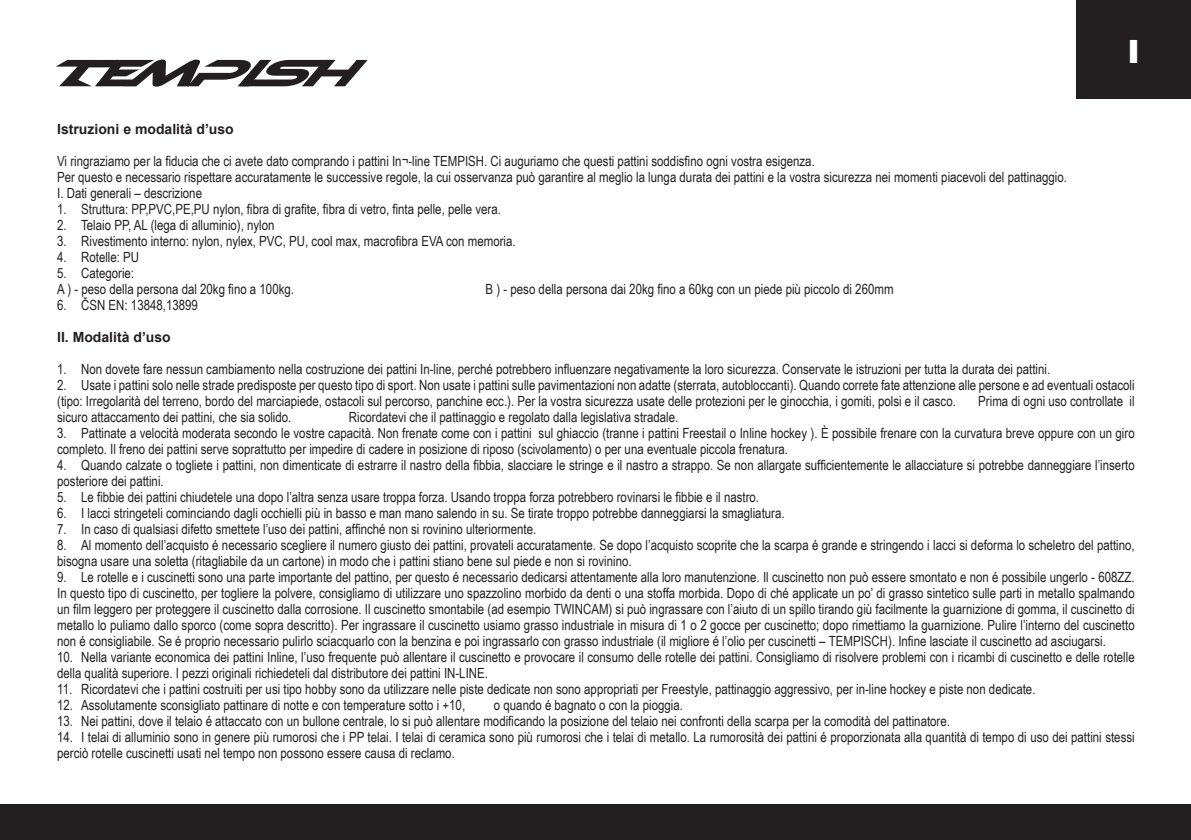
<style>
.page{position:relative;width:1191px;height:840px;background:#fff}
.page>*{position:absolute;margin:0;border:0;box-sizing:border-box;transform-origin:0 0}
.t1{font:900 32px "Arial";color:#fff}
.t2{font:14px/16px "Arial Narrow";color:#231f20}
.t3{font:700 14px "Arial";color:#231f20}
</style>
<div class="page">
<div style="left:1076px;top:0;width:115px;height:98px;background:#231f20"></div>
<div style="left:0;top:804px;width:1191px;height:35px;background:#231f20"></div>
<svg style="left:56px;top:60px;width:312px;height:27px"></svg>
<h1 class="t1" style="left:1127px;top:28px;width:14px">I</h1>
<p class="t3" style="left:57px;top:119px;width:178px">Istruzioni e modalità d’uso</p>
<p class="t2" style="left:57px;top:152px;width:1011px">Vi ringraziamo per la fiducia che ci avete dato comprando i pattini In¬-line TEMPISH. Ci auguriamo che questi pattini soddisfino ogni vostra esigenza.<br>Per questo e necessario rispettare accuratamente le successive regole, la cui osservanza può garantire al meglio la lunga durata dei pattini e la vostra sicurezza nei momenti piacevoli del pattinaggio.<br>I. Dati generali – descrizione</p>
<p class="t2" style="left:57px;top:200px;width:445px">1. Struttura: PP,PVC,PE,PU nylon, fibra di grafite, fibra di vetro, finta pelle, pelle vera.</p>
<p class="t2" style="left:57px;top:216px;width:219px">2. Telaio PP, AL (lega di alluminio), nylon</p>
<p class="t2" style="left:57px;top:232px;width:460px">3. Rivestimento interno: nylon, nylex, PVC, PU, cool max, macrofibra EVA con memoria.</p>
<p class="t2" style="left:57px;top:248px;width:84px">4. Rotelle: PU</p>
<p class="t2" style="left:57px;top:264px;width:238px">5. Categorie:<br>A ) - peso della persona dal 20kg fino a 100kg.</p>
<p class="t2" style="left:485px;top:280px;width:409px">B ) - peso della persona dai 20kg fino a 60kg con un piede più piccolo di 260mm</p>
<p class="t2" style="left:57px;top:296px;width:142px">6. ČSN EN: 13848,13899</p>
<p class="t3" style="left:57px;top:327px;width:115px">II. Modalità d’uso</p>
<p class="t2" style="left:57px;top:360px;width:994px">1. Non dovete fare nessun cambiamento nella costruzione dei pattini In-line, perché potrebbero influenzare negativamente la loro sicurezza. Conservate le istruzioni per tutta la durata dei pattini.</p>
<p class="t2" style="left:57px;top:376px;width:1079px">2. Usate i pattini solo nelle strade predisposte per questo tipo di sport. Non usate i pattini sulle pavimentazioni non adatte (sterrata, autobloccanti). Quando correte fate attenzione alle persone e ad eventuali ostacoli (tipo: Irregolarità del terreno, bordo del marciapiede, ostacoli sul percorso, panchine ecc.). Per la vostra sicurezza usate delle protezioni per le ginocchia, i gomiti, polsi e il casco.</p>
<p class="t2" style="left:978px;top:392px;width:158px">Prima di ogni uso controllate il</p>
<p class="t2" style="left:57px;top:408px;width:236px">sicuro attaccamento dei pattini, che sia solido.</p>
<p class="t2" style="left:349px;top:408px;width:331px">Ricordatevi che il pattinaggio e regolato dalla legislativa stradale.</p>
<p class="t2" style="left:57px;top:424px;width:1079px">3. Pattinate a velocità moderata secondo le vostre capacità. Non frenate come con i pattini sul ghiaccio (tranne i pattini Freestail o Inline hockey ). È possibile frenare con la curvatura breve oppure con un giro completo. Il freno dei pattini serve soprattutto per impedire di cadere in posizione di riposo (scivolamento) o per una eventuale piccola frenatura.</p>
<p class="t2" style="left:57px;top:456px;width:1079px">4. Quando calzate o togliete i pattini, non dimenticate di estrarre il nastro della fibbia, slacciare le stringe e il nastro a strappo. Se non allargate sufficientemente le allacciature si potrebbe danneggiare l’inserto posteriore dei pattini.</p>
<p class="t2" style="left:57px;top:488px;width:703px">5. Le fibbie dei pattini chiudetele una dopo l’altra senza usare troppa forza. Usando troppa forza potrebbero rovinarsi le fibbie e il nastro.</p>
<p class="t2" style="left:57px;top:504px;width:729px">6. I lacci stringeteli cominciando dagli occhielli più in basso e man mano salendo in su. Se tirate troppo potrebbe danneggiarsi la smagliatura.</p>
<p class="t2" style="left:57px;top:520px;width:480px">7. In caso di qualsiasi difetto smettete l’uso dei pattini, affinché non si rovinino ulteriormente.</p>
<p class="t2" style="left:57px;top:536px;width:1079px">8. Al momento dell’acquisto é necessario scegliere il numero giusto dei pattini, provateli accuratamente. Se dopo l’acquisto scoprite che la scarpa é grande e stringendo i lacci si deforma lo scheletro del pattino, bisogna usare una soletta (ritagliabile da un cartone) in modo che i pattini stiano bene sul piede e non si rovinino.</p>
<p class="t2" style="left:57px;top:568px;width:1079px;text-align:justify">9. Le rotelle e i cuscinetti sono una parte importante del pattino, per questo é necessario dedicarsi attentamente alla loro manutenzione. Il cuscinetto non può essere smontato e non é possibile ungerlo - 608ZZ.<br>In questo tipo di cuscinetto, per togliere la polvere, consigliamo di utilizzare uno spazzolino morbido da denti o una stoffa morbida. Dopo di ché applicate un po’ di grasso sintetico sulle parti in metallo spalmando un film leggero per proteggere il cuscinetto dalla corrosione. Il cuscinetto smontabile (ad esempio TWINCAM) si può ingrassare con l’aiuto di un spillo tirando giù facilmente la guarnizione di gomma, il cuscinetto di metallo lo puliamo dallo sporco (come sopra descritto). Per ingrassare il cuscinetto usiamo grasso industriale in misura di 1 o 2 gocce per cuscinetto; dopo rimettiamo la guarnizione. Pulire l’interno del cuscinetto non é consigliabile. Se é proprio necessario pulirlo sciacquarlo con la benzina e poi ingrassarlo con grasso industriale (il migliore é l’olio per cuscinetti – TEMPISCH). Infine lasciate il cuscinetto ad asciugarsi.</p>
<p class="t2" style="left:57px;top:648px;width:1079px">10. Nella variante economica dei pattini Inline, l’uso frequente può allentare il cuscinetto e provocare il consumo delle rotelle dei pattini. Consigliamo di risolvere problemi con i ricambi di cuscinetto e delle rotelle della qualità superiore. I pezzi originali richiedeteli dal distributore dei pattini IN-LINE.</p>
<p class="t2" style="left:57px;top:680px;width:980px">11. Ricordatevi che i pattini costruiti per usi tipo hobby sono da utilizzare nelle piste dedicate non sono appropriati per Freestyle, pattinaggio aggressivo, per in-line hockey e piste non dedicate.</p>
<p class="t2" style="left:57px;top:696px;width:409px">12. Assolutamente sconsigliato pattinare di notte e con temperature sotto i +10,</p>
<p class="t2" style="left:494px;top:696px;width:190px">o quando é bagnato o con la pioggia.</p>
<p class="t2" style="left:57px;top:712px;width:894px">13. Nei pattini, dove il telaio é attaccato con un bullone centrale, lo si può allentare modificando la posizione del telaio nei confronti della scarpa per la comodità del pattinatore.</p>
<p class="t2" style="left:57px;top:728px;width:1079px">14. I telai di alluminio sono in genere più rumorosi che i PP telai. I telai di ceramica sono più rumorosi che i telai di metallo. La rumorosità dei pattini é proporzionata alla quantità di tempo di uso dei pattini stessi perciò rotelle cuscinetti usati nel tempo non possono essere causa di reclamo.</p>
</div>
